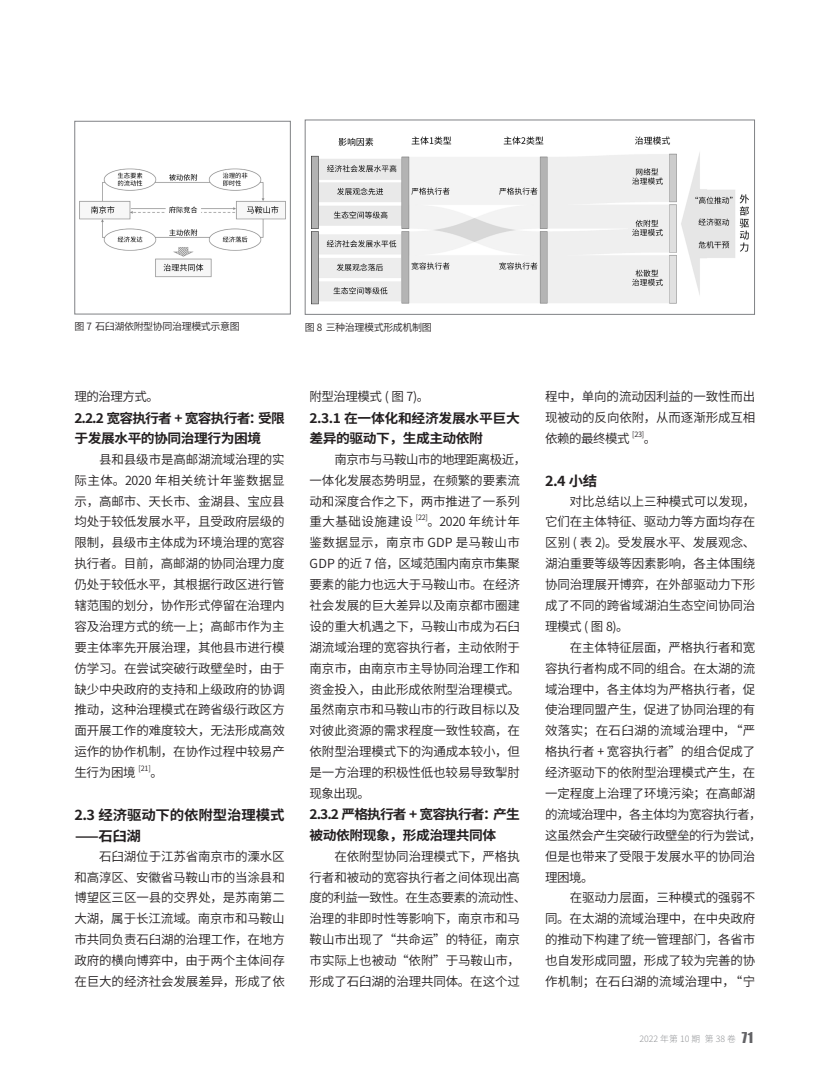
<style>
.page{position:relative;width:826px;height:1085px;background:#fff}
.page>*{position:absolute;margin:0;border:0;box-sizing:border-box;transform-origin:0 0}
.二级标题{font:700 13.75px/20.9px "Source Han Sans CN";letter-spacing:-.01em;color:#231f20;scale:1.05 1}
.三级标题{font:700 13.12px/20.9px "Source Han Sans CN";letter-spacing:-.035em;color:#231f20;scale:1.05 1}
.正文{font:12.5px/20.9px "Source Han Sans CN";letter-spacing:-.01em;color:#231f20;text-align:justify}
.图说{font:10px "Source Han Sans CN";letter-spacing:-.04em;color:#231f20}
.t1{font:300 8.75px "Source Han Sans CN";color:#939598}
.正文-2{font:7.25px "Source Han Sans CN";color:#231f20}
.s1{font-family:"Impact";font-weight:400;font-size:13.75px;color:#636366}
</style>
<div class="page">
<img style="left:79px;top:168px;width:207px;height:110px">
<div style="left:74px;top:121px;width:217px;height:193px;border:1px solid #808285"></div>
<img style="left:311px;top:136px;width:438px;height:169px">
<p class="图说" style="left:74px;top:321px;width:167px">图 7 石臼湖依附型协同治理模式示意图</p>
<p class="图说" style="left:305px;top:321px;width:128px">图 8 三种治理模式形成机制图</p>
<p class="正文" style="left:74px;top:386px;width:86px">理的治理方式。</p>
<p class="三级标题" style="left:74px;top:407px;width:202px">2.2.2 宽容执行者 + 宽容执行者：受限于发展水平的协同治理行为困境</p>
<p class="正文" style="left:74px;top:449px;width:212px;text-indent:25px">县和县级市是高邮湖流域治理的实际主体。2020 年相关统计年鉴数据显示，高邮市、天长市、金湖县、宝应县均处于较低发展水平，且受政府层级的限制，县级市主体成为环境治理的宽容执行者。目前，高邮湖的协同治理力度仍处于较低水平，其根据行政区进行管辖范围的划分，协作形式停留在治理内容及治理方式的统一上；高邮市作为主要主体率先开展治理，其他县市进行模仿学习。在尝试突破行政壁垒时，由于缺少中央政府的支持和上级政府的协调推动，这种治理模式在跨省级行政区方面开展工作的难度较大，无法形成高效运作的协作机制，在协作过程中较易产生行为困境</p>
<p class="正文-2" style="left:138px;top:764px;width:14px">[21]</p>
<p class="正文" style="left:151px;top:762px;width:14px">。</p>
<p class="二级标题" style="left:74px;top:804px;width:202px">2.3 经济驱动下的依附型治理模式—石臼湖</p>
<p class="正文" style="left:74px;top:845px;width:212px;text-indent:25px">石臼湖位于江苏省南京市的溧水区和高淳区、安徽省马鞍山市的当涂县和博望区三区一县的交界处，是苏南第二大湖，属于长江流域。南京市和马鞍山市共同负责石臼湖的治理工作，在地方政府的横向博弈中，由于两个主体间存在巨大的经济社会发展差异，形成了依</p>
<p class="正文" style="left:309px;top:386px;width:121px">附型治理模式 ( 图 7)。</p>
<p class="三级标题" style="left:309px;top:407px;width:202px">2.3.1 在一体化和经济发展水平巨大差异的驱动下，生成主动依附</p>
<p class="正文" style="left:309px;top:449px;width:218px;text-align:left;text-indent:25px">南京市与马鞍山市的地理距离极近，一体化发展态势明显，在频繁的要素流动和深度合作之下，两市推进了一系列重大基础设施建设</p>
<p class="正文-2" style="left:416px;top:513px;width:13px">[22]</p>
<p class="正文" style="left:309px;top:511px;width:212px;text-indent:118px">。2020 年统计年鉴数据显示，南京市 GDP 是马鞍山市GDP 的近 7 倍，区域范围内南京市集聚要素的能力也远大于马鞍山市。在经济社会发展的巨大差异以及南京都市圈建设的重大机遇之下，马鞍山市成为石臼湖流域治理的宽容执行者，主动依附于南京市，由南京市主导协同治理工作和资金投入，由此形成依附型治理模式。虽然南京市和马鞍山市的行政目标以及对彼此资源的需求程度一致性较高，在依附型治理模式下的沟通成本较小，但是一方治理的积极性低也较易导致掣肘现象出现。</p>
<p class="三级标题" style="left:309px;top:804px;width:202px">2.3.2 严格执行者 + 宽容执行者：产生被动依附现象，形成治理共同体</p>
<p class="正文" style="left:309px;top:845px;width:218px;text-align:left;text-indent:25px">在依附型协同治理模式下，严格执行者和被动的宽容执行者之间体现出高度的利益一致性。在生态要素的流动性、治理的非即时性等影响下，南京市和马鞍山市出现了“共命运”的特征，南京市实际上也被动“依附”于马鞍山市，形成了石臼湖的治理共同体。在这个过</p>
<p class="正文" style="left:545px;top:386px;width:212px">程中，单向的流动因利益的一致性而出现被动的反向依附，从而逐渐形成互相依赖的最终模式</p>
<p class="正文-2" style="left:632px;top:430px;width:13px">[23]</p>
<p class="正文" style="left:644px;top:428px;width:14px">。</p>
<p class="二级标题" style="left:545px;top:470px;width:51px">2.4 小结</p>
<p class="正文" style="left:545px;top:490px;width:212px;text-indent:25px">对比总结以上三种模式可以发现，它们在主体特征、驱动力等方面均存在区别 ( 表 2)。受发展水平、发展观念、湖泊重要等级等因素影响，各主体围绕协同治理展开博弈，在外部驱动力下形成了不同的跨省域湖泊生态空间协同治理模式 ( 图 8)。</p>
<p class="正文" style="left:545px;top:637px;width:218px;text-align:left;text-indent:25px">在主体特征层面，严格执行者和宽容执行者构成不同的组合。在太湖的流域治理中，各主体均为严格执行者，促使治理同盟产生，促进了协同治理的有效落实；在石臼湖的流域治理中，“严格执行者 + 宽容执行者”的组合促成了经济驱动下的依附型治理模式产生，在一定程度上治理了环境污染；在高邮湖的流域治理中，各主体均为宽容执行者，这虽然会产生突破行政壁垒的行为尝试，但是也带来了受限于发展水平的协同治理困境。</p>
<p class="正文" style="left:545px;top:887px;width:212px;text-indent:25px">在驱动力层面，三种模式的强弱不同。在太湖的流域治理中，在中央政府的推动下构建了统一管理部门，各省市也自发形成同盟，形成了较为完善的协作机制；在石臼湖的流域治理中，“宁</p>
<p class="t1" style="left:639px;top:1033px;width:115px">2022 年第 10 期 第 38 卷 <span class="s1">71</span></p>
</div>
